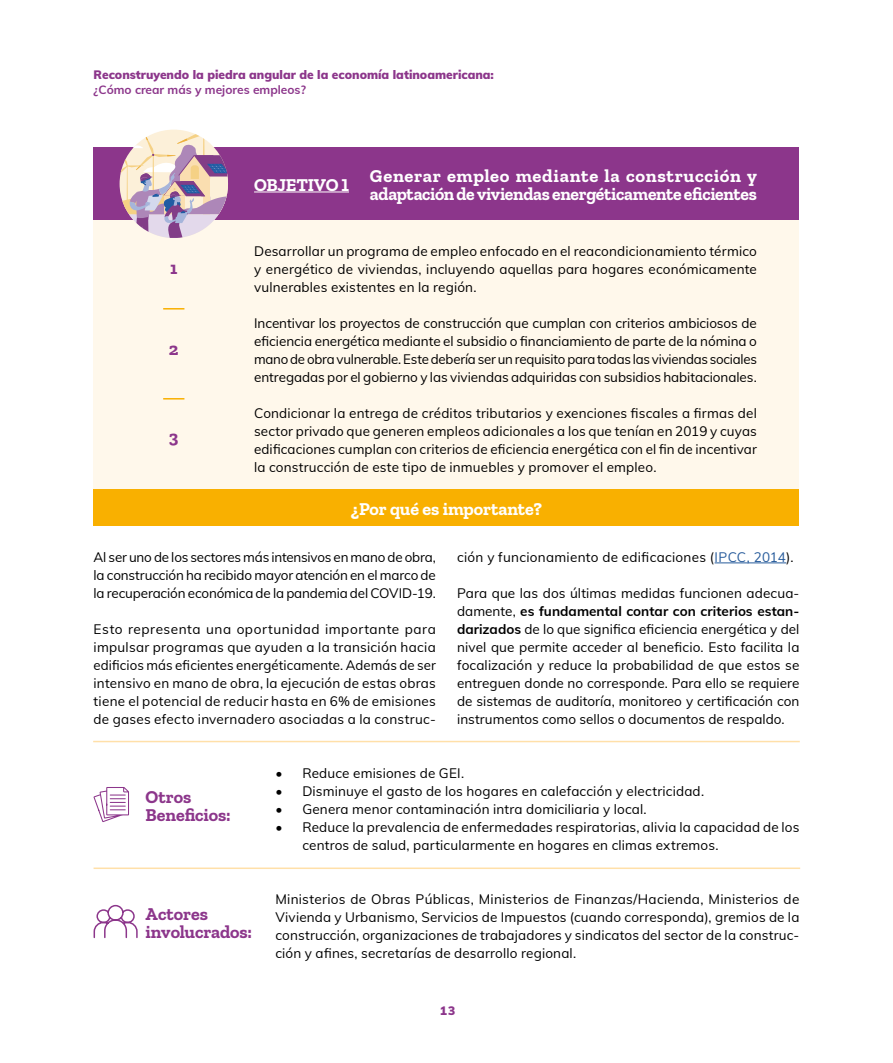
<style>
.page{position:relative;width:893px;height:1063px;background:#fff}
.page>*{position:absolute;margin:0;border:0;box-sizing:border-box;transform-origin:0 0}
.t1{font:700 18px/18px "Zilla Slab";letter-spacing:-.01em;color:#fff}
.t2{font:700 18px/18px "Zilla Slab";letter-spacing:-.005em;color:#8c368b}
.t3{font:13.5px/18px "Mulish";letter-spacing:.01em;color:#000;text-align:justify}
.t4{font:900 12px "Mulish";color:#8c368b}
.t5{font:700 12px "Mulish";color:#8c368b}
.s1{color:#275b9b}
.s2{font-weight:700}
</style>
<div class="page">
<div style="left:94px;top:148px;width:705px;height:342px;background:#fff8eb"></div>
<div style="left:94px;top:148px;width:705px;height:72px;background:#8c368b"></div>
<div style="left:94px;top:490px;width:705px;height:36px;background:#f9b000"></div>
<hr style="left:715px;top:563px;width:71px;height:1px;background:#275b9b">
<hr style="left:254px;top:192px;width:95px;height:1px;background:#fff">
<hr style="left:163px;top:308px;width:21px;height:2px;background:#f9b000">
<hr style="left:163px;top:398px;width:21px;height:2px;background:#f9b000">
<hr style="left:93px;top:741px;width:707px;height:1px;background:#ffe0a9">
<hr style="left:94px;top:868px;width:706px;height:1px;background:#ffe0a9">
<svg style="left:93px;top:904px;width:45px;height:35px"></svg>
<svg style="left:93px;top:787px;width:36px;height:35px"></svg>
<svg style="left:120px;top:130px;width:108px;height:108px"></svg>
<p class="t4" style="left:94px;top:66px;width:402px">Reconstruyendo la piedra angular de la economía latinoamericana:</p>
<p class="t5" style="left:94px;top:80px;width:214px">¿Cómo crear más y mejores empleos?</p>
<h1 class="t2" style="left:170px;top:259px;width:9px">1</h1>
<h1 class="t2" style="left:169px;top:340px;width:11px">2</h1>
<h1 class="t2" style="left:169px;top:428px;width:11px">3</h1>
<h1 class="t1" style="left:254px;top:176px;width:96px">OBJETIVO 1</h1>
<h1 class="t1" style="left:370px;top:167px;width:388px">Generar empleo mediante la construcción y adaptación de viviendas energéticamente eficientes</h1>
<p class="t3" style="left:254px;top:241px;width:504px">Desarrollar un programa de empleo enfocado en el reacondicionamiento térmico y energético de viviendas, incluyendo aquellas para hogares económicamente vulnerables existentes en la región.</p>
<p class="t3" style="left:254px;top:313px;width:504px">Incentivar los proyectos de construcción que cumplan con criterios ambiciosos de eficiencia energética mediante el subsidio o financiamiento de parte de la nómina o mano de obra vulnerable. Este debería ser un requisito para todas las viviendas sociales entregadas por el gobierno y las viviendas adquiridas con subsidios habitacionales.</p>
<p class="t3" style="left:254px;top:403px;width:504px">Condicionar la entrega de créditos tributarios y exenciones fiscales a firmas del sector privado que generen empleos adicionales a los que tenían en 2019 y cuyas edificaciones cumplan con criterios de eficiencia energética con el fin de incentivar la construcción de este tipo de inmuebles y promover el empleo.</p>
<h1 class="t1" style="left:351px;top:500px;width:192px">¿Por qué es importante?</h1>
<p class="t3" style="left:94px;top:547px;width:344px">Al ser uno de los sectores más intensivos en mano de obra, la construcción ha recibido mayor atención en el marco de la recuperación económica de la pandemia del COVID-19.</p>
<p class="t3" style="left:94px;top:619px;width:344px">Esto representa una oportunidad importante para impulsar programas que ayuden a la transición hacia edificios más eficientes energéticamente. Además de ser intensivo en mano de obra, la ejecución de estas obras tiene el potencial de reducir hasta en 6% de emisiones de gases efecto invernadero asociadas a la construc-</p>
<p class="t3" style="left:457px;top:547px;width:338px">ción y funcionamiento de edificaciones (<span class="s1">IPCC, 2014</span>).</p>
<p class="t3" style="left:457px;top:583px;width:344px">Para que las dos últimas medidas funcionen adecua&shy;damente, <span class="s2">es fundamental contar con criterios estan&shy;darizados</span> de lo que significa eficiencia energética y del nivel que permite acceder al beneficio. Esto facilita la focalización y reduce la probabilidad de que estos se entreguen donde no corresponde. Para ello se requiere de sistemas de auditoría, monitoreo y certificación con instrumentos como sellos o documentos de respaldo.</p>
<h1 class="t2" style="left:146px;top:788px;width:87px">Otros<br>Beneficios:</h1>
<h1 class="t2" style="left:146px;top:905px;width:108px">Actores involucrados:</h1>
<p class="t3" style="left:275px;top:763px;width:190px">• Reduce emisiones de GEI.</p>
<p class="t3" style="left:275px;top:781px;width:430px">• Disminuye el gasto de los hogares en calefacción y electricidad.</p>
<p class="t3" style="left:275px;top:799px;width:373px">• Genera menor contaminación intra domiciliaria y local.</p>
<p class="t3" style="left:302px;top:817px;width:499px;text-indent:-27px">• Reduce la prevalencia de enfermedades respiratorias, alivia la capacidad de los centros de salud, particularmente en hogares en climas extremos.</p>
<p class="t3" style="left:275px;top:889px;width:526px">Ministerios de Obras Públicas, Ministerios de Finanzas/Hacienda, Ministerios de Vivienda y Urbanismo, Servicios de Impuestos (cuando corresponda), gremios de la construcción, organizaciones de trabajadores y sindicatos del sector de la construc&shy;ción y afines, secretarías de desarrollo regional.</p>
<p class="t4" style="left:440px;top:1002px;width:17px">13</p>
</div>
